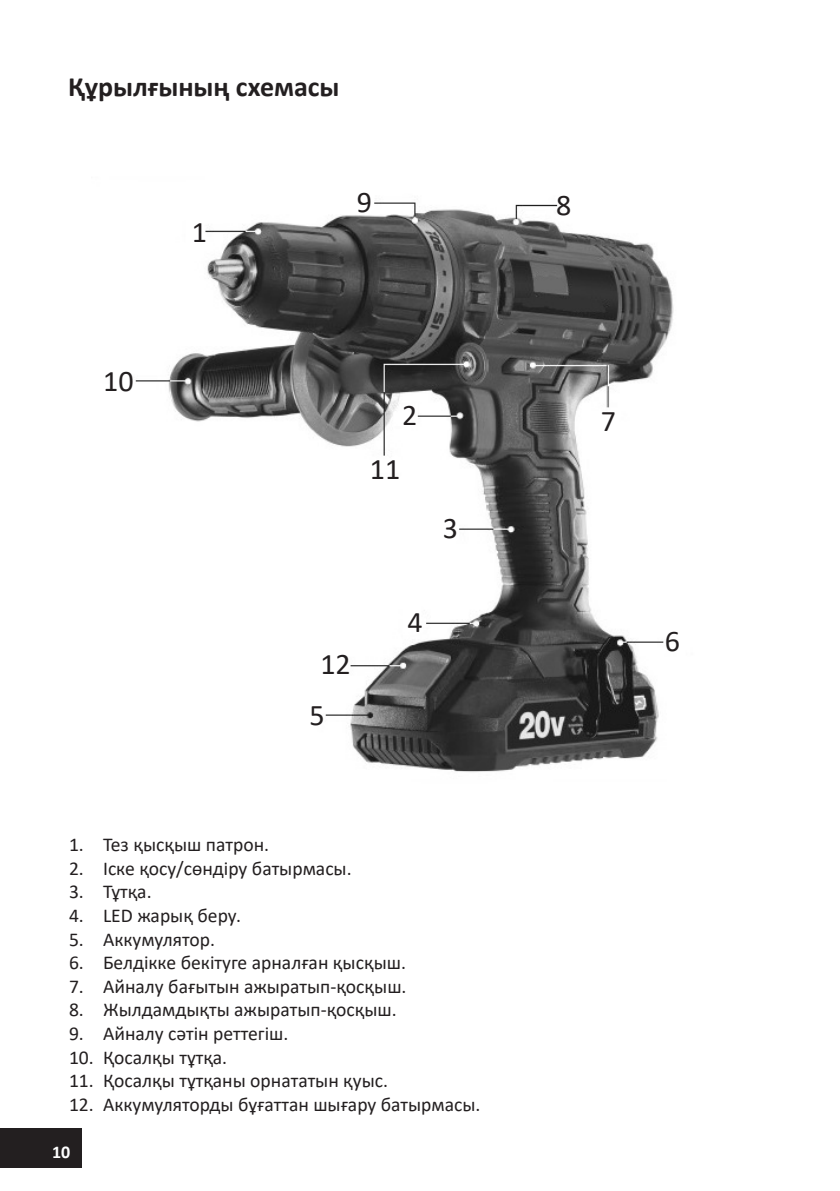
<style>
.page{position:relative;width:840px;height:1191px;background:#fff}
.page>*{position:absolute;margin:0;border:0;box-sizing:border-box;transform-origin:0 0}
.t1{font:30px "Calibri";color:#231f20}
._3_Кодекс_2{font:700 28px "Calibri";color:#231f20}
.Цифра_1{font:19.6px "Calibri";color:#231f20}
.основной_текст{font:700 18px "Calibri";color:#fff}
</style>
<div class="page">
<div style="left:0;top:1128px;width:82px;height:40px;background:#231f20"></div>
<img style="left:135px;top:202px;width:539px;height:570px">
<p class="_3_Кодекс_2" style="left:68px;top:67px;width:273px">Құрылғының схемасы</p>
<p class="t1" style="left:192px;top:211px;width:17px">1</p>
<p class="t1" style="left:356px;top:181px;width:17px">9</p>
<p class="t1" style="left:556px;top:184px;width:17px">8</p>
<p class="t1" style="left:103px;top:360px;width:32px">10</p>
<p class="t1" style="left:402px;top:394px;width:17px">2</p>
<p class="t1" style="left:369px;top:448px;width:32px">11</p>
<p class="t1" style="left:442px;top:507px;width:17px">3</p>
<p class="t1" style="left:320px;top:643px;width:32px">12</p>
<p class="t1" style="left:309px;top:694px;width:17px">5</p>
<p class="t1" style="left:407px;top:601px;width:17px">4</p>
<p class="Цифра_1" style="left:69px;top:831px;width:201px">1. Тез қысқыш патрон.</p>
<p class="Цифра_1" style="left:69px;top:854px;width:284px">2. Іске қосу/сөндіру батырмасы.</p>
<p class="Цифра_1" style="left:69px;top:878px;width:84px">3. Тұтқа.</p>
<p class="Цифра_1" style="left:69px;top:901px;width:174px">4. LED жарық беру.</p>
<p class="Цифра_1" style="left:69px;top:925px;width:147px">5. Аккумулятор.</p>
<p class="Цифра_1" style="left:69px;top:949px;width:338px">6. Белдікке бекітуге арналған қысқыш.</p>
<p class="Цифра_1" style="left:69px;top:972px;width:339px">7. Айналу бағытын ажыратып-қосқыш.</p>
<p class="Цифра_1" style="left:69px;top:996px;width:329px">8. Жылдамдықты ажыратып-қосқыш.</p>
<p class="Цифра_1" style="left:69px;top:1019px;width:221px">9. Айналу сәтін реттегіш.</p>
<p class="Цифра_1" style="left:69px;top:1043px;width:160px">10. Қосалқы тұтқа.</p>
<p class="Цифра_1" style="left:69px;top:1067px;width:320px">11. Қосалқы тұтқаны орнататын қуыс.</p>
<p class="Цифра_1" style="left:69px;top:1090px;width:413px">12. Аккумуляторды бұғаттан шығару батырмасы.</p>
<p class="основной_текст" style="left:52px;top:1139px;width:20px">10</p>
<p class="t1" style="left:600px;top:400px;width:17px">7</p>
<p class="t1" style="left:664px;top:620px;width:17px">6</p>
</div>
